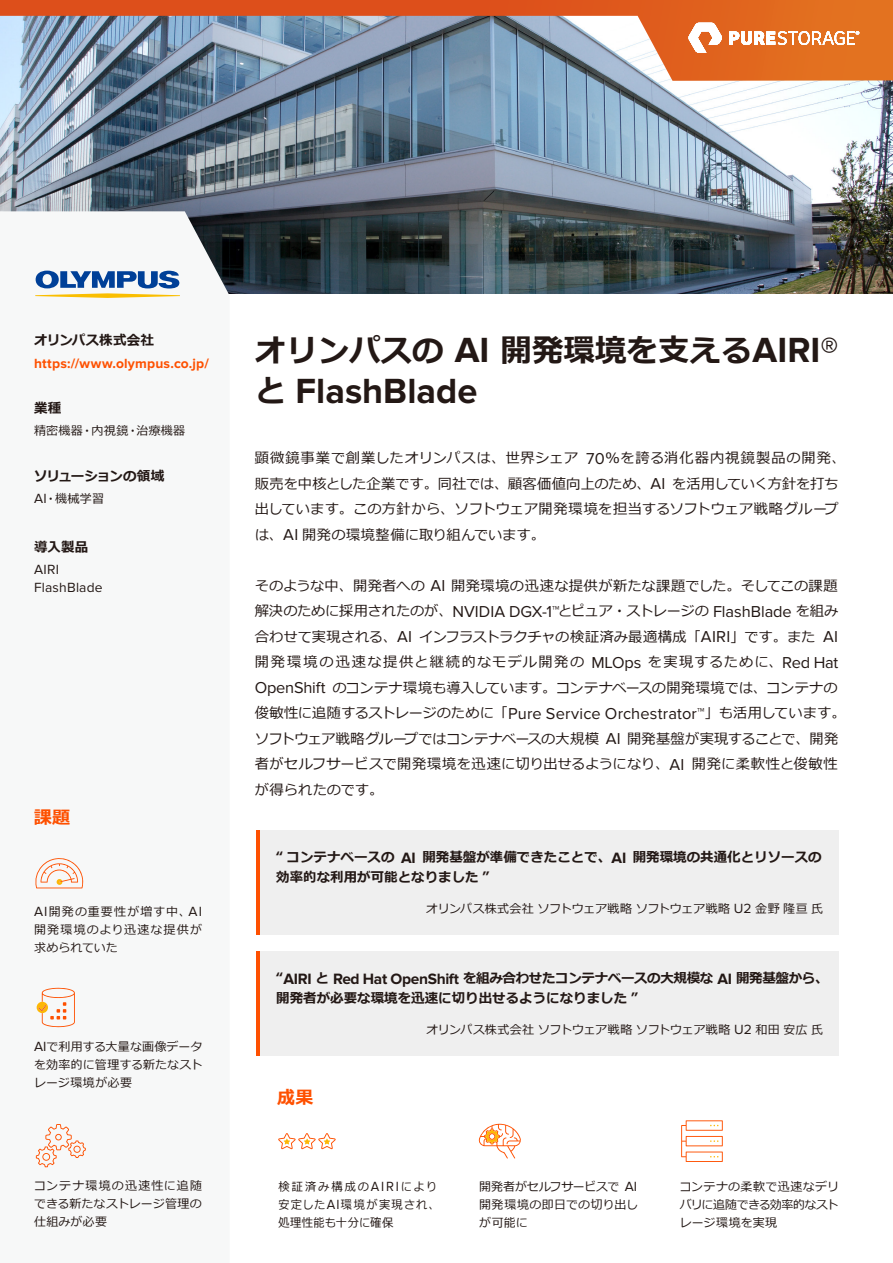
<style>
.page{position:relative;width:893px;height:1263px;background:#fff}
.page>*{position:absolute;margin:0;border:0;box-sizing:border-box;transform-origin:0 0}
.t1{font:700 36.15px "Proxima Nova";color:#231815}
.t2{font:700 31.5px "Meiryo";color:#231815}
.t3{font:700 18px "Meiryo";color:#fe5000}
.t4{font:14.25px/25.5px "Meiryo";letter-spacing:.01em;color:#231815}
.t5{font:700 13.8px "Proxima Nova";letter-spacing:.015em;color:#fe5000}
.t6{font:13.8px/18px "Proxima Nova";letter-spacing:.015em;color:#231815}
.t7{font:700 13.5px/19.5px "Meiryo";color:#231815}
.t8{font:700 13.5px "Meiryo";letter-spacing:-.05em;color:#231815}
.t9{font:12px/18px "Meiryo";letter-spacing:.025em;color:#231815;text-align:justify}
.t10{font:12px/18px "Meiryo";letter-spacing:.09em;color:#231815;scale:.94 1}
.s1{font-family:"Proxima Nova";font-size:13.8px}
.s2{font-family:"Proxima Nova";font-size:36.15px}
.s3{font-family:"Meiryo";font-size:31.5px}
.s4{font-family:"Proxima Nova";font-size:16.35px}
.s5{font-family:"Proxima Nova";font-size:15.45px}
</style>
<div class="page">
<img style="left:0;top:81px;width:893px;height:212px">
<svg style="left:0;top:211px;width:230px;height:957px"></svg>
<svg style="left:0;top:0;width:893px;height:81px;background:#aa877b"></svg>
<svg style="left:688px;top:23px;width:34px;height:30px"></svg>
<svg style="left:729px;top:31px;width:130px;height:14px"></svg>
<svg style="left:35px;top:271px;width:145px;height:27px"></svg>
<svg style="left:36px;top:1124px;width:50px;height:43px"></svg>
<div style="left:256px;top:830px;width:582px;height:105px;background:#efefef"></div>
<hr style="left:256px;top:830px;width:4px;height:105px;background:#fe5000">
<div style="left:256px;top:951px;width:582px;height:105px;background:#efefef"></div>
<hr style="left:256px;top:951px;width:4px;height:105px;background:#fe5000">
<svg style="left:478px;top:1124px;width:43px;height:35px"></svg>
<svg style="left:37px;top:988px;width:38px;height:39px"></svg>
<svg style="left:34px;top:857px;width:49px;height:31px"></svg>
<svg style="left:278px;top:1133px;width:58px;height:16px"></svg>
<svg style="left:681px;top:1120px;width:42px;height:42px"></svg>
<p class="t7" style="left:34px;top:331px;width:121px">オリンパス株式会社</p>
<p class="t5" style="left:34px;top:355px;width:176px">https://www.olympus.co.jp/</p>
<p class="t7" style="left:34px;top:399px;width:29px">業種</p>
<p class="t9" style="left:34px;top:422px;width:153px">精密機器・内視鏡・治療機器</p>
<p class="t8" style="left:34px;top:466px;width:132px">ソリューションの領域</p>
<p class="t9" style="left:34px;top:490px;width:72px"><span class="s1">AI</span>・機械学習</p>
<p class="t7" style="left:34px;top:538px;width:56px">導入製品</p>
<p class="t6" style="left:34px;top:561px;width:70px">AIRI<br>FlashBlade</p>
<p class="t3" style="left:34px;top:805px;width:38px">課題</p>
<p class="t9" style="left:34px;top:903px;width:170px"><span class="s1">AI</span>開発の重要性が増す中、<span class="s1">AI</span>開発環境のより迅速な提供が求められていた</p>
<p class="t9" style="left:34px;top:1038px;width:170px"><span class="s1">AI</span>で利用する大量な画像データを効率的に管理する新たなストレージ環境が必要</p>
<p class="t9" style="left:34px;top:1178px;width:170px">コンテナ環境の迅速性に追随できる新たなストレージ管理の仕組みが必要</p>
<h2 class="t2" style="left:255px;top:328px;width:585px">オリンパスの <span class="s2">AI</span> 開発環境を支える<span class="s2">AIRI®</span></h2>
<h1 class="t1" style="left:255px;top:370px;width:224px"><span class="s3">と</span> FlashBlade</h1>
<p class="t4" style="left:255px;top:446px;width:592px">顕微鏡事業で創業したオリンパスは、世界シェア <span class="s4">70</span>％を誇る消化器内視鏡製品の開発、販売を中核とした企業です。同社では、顧客価値向上のため、<span class="s4">AI</span> を活用していく方針を打ち出しています。この方針から、ソフトウェア開発環境を担当するソフトウェア戦略グループは、<span class="s4">AI</span> 開発の環境整備に取り組んでいます。</p>
<p class="t4" style="left:255px;top:574px;width:592px">そのような中、開発者への <span class="s4">AI</span> 開発環境の迅速な提供が新たな課題でした。そしてこの課題解決のために採用されたのが、<span class="s4">NVIDIA DGX-1™</span>とピュア・ストレージの <span class="s4">FlashBlade</span> を組み合わせて実現される、<span class="s4">AI</span> インフラストラクチャの検証済み最適構成「<span class="s4">AIRI</span>」です。また <span class="s4">AI</span>開発環境の迅速な提供と継続的なモデル開発の <span class="s4">MLOps</span> を実現するために、<span class="s4">Red Hat OpenShift</span> のコンテナ環境も導入しています。コンテナベースの開発環境では、コンテナの俊敏性に追随するストレージのために「<span class="s4">Pure Service Orchestrator™</span>」も活用しています。ソフトウェア戦略グループではコンテナベースの大規模 <span class="s4">AI</span> 開発基盤が実現することで、開発者がセルフサービスで開発環境を迅速に切り出せるようになり、<span class="s4">AI</span> 開発に柔軟性と俊敏性が得られたのです。</p>
<p class="t7" style="left:276px;top:848px;width:547px">“ コンテナベースの <span class="s5">AI</span> 開発基盤が準備できたことで、<span class="s5">AI</span> 開発環境の共通化とリソースの効率的な利用が可能となりました ”</p>
<p class="t9" style="left:426px;top:900px;width:399px">オリンパス株式会社ソフトウェア戦略ソフトウェア戦略 <span class="s1">U2</span> 金野隆亘氏</p>
<p class="t7" style="left:276px;top:969px;width:554px">“<span class="s5">AIRI</span> と <span class="s5">Red Hat OpenShift</span> を組み合わせたコンテナベースの大規模な <span class="s5">AI</span> 開発基盤から、開発者が必要な環境を迅速に切り出せるようになりました ”</p>
<p class="t9" style="left:426px;top:1021px;width:398px">オリンパス株式会社ソフトウェア戦略ソフトウェア戦略 <span class="s1">U2</span> 和田安広氏</p>
<p class="t3" style="left:277px;top:1085px;width:38px">成果</p>
<p class="t10" style="left:278px;top:1178px;width:173px">検証済み構成の<span class="s1">AIRI</span>により安定した<span class="s1">AI</span>環境が実現され、処理性能も十分に確保</p>
<p class="t9" style="left:479px;top:1178px;width:160px">開発者がセルフサービスで <span class="s1">AI</span>開発環境の即日での切り出しが可能に</p>
<p class="t9" style="left:680px;top:1178px;width:161px">コンテナの柔軟で迅速なデリバリに追随できる効率的なストレージ環境を実現</p>
</div>
